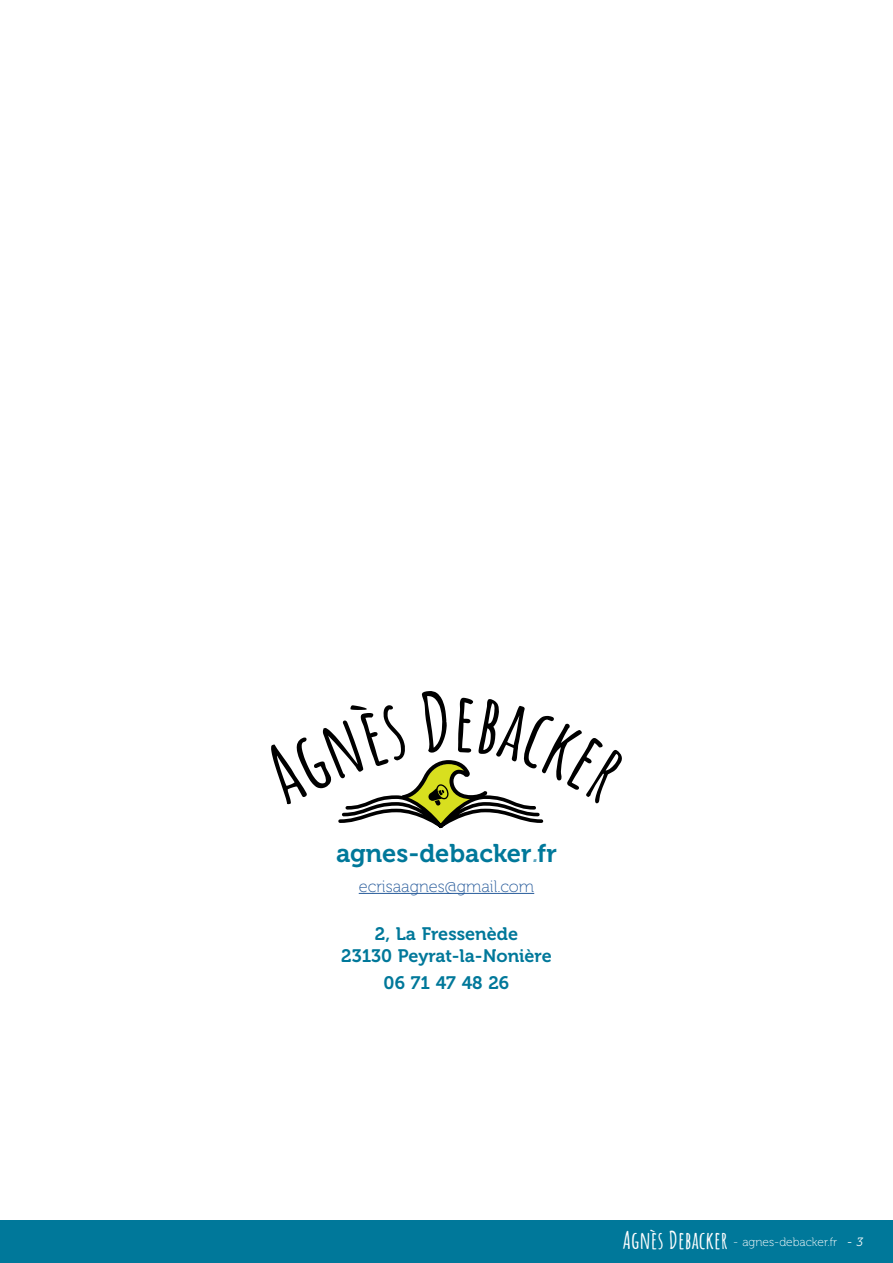
<style>
.page{position:relative;width:893px;height:1263px;background:#fff}
.page>*{position:absolute;margin:0;border:0;box-sizing:border-box;transform-origin:0 0}
.Courant{font:25.5px "Museo 700";color:#00789a}
.Courant-2{font:18px/22.5px "Museo 700";color:#00789a;text-align:center}
.Courant-3{font:16.5px "Museo 100";color:#275b9b}
.t1{font:12px "Museo 100";color:#fff}
.s1{font-style:italic;font-size:22.5px;color:#5ea7c0}
.s2{font-family:"Amatic SC";font-weight:700;font-size:24px}
.s3{font-family:"Museo Slab 300";font-style:italic}
</style>
<div class="page">
<div style="left:0;top:1220px;width:893px;height:43px;background:#00789a"></div>
<hr style="left:359px;top:893px;width:175px;height:1px;background:#275b9b">
<svg style="left:271px;top:691px;width:351px;height:138px"></svg>
<p class="Courant" style="left:336px;top:839px;width:222px">agnes-debacker<span class="s1">.</span>fr</p>
<p class="Courant-3" style="left:359px;top:877px;width:177px">ecrisaagnes@gmail.com</p>
<p class="Courant-2" style="left:341px;top:922px;width:212px">2, La Fressenède<br>23130 Peyrat-la-Nonière</p>
<p class="Courant-2" style="left:384px;top:971px;width:127px">06 71 47 48 26</p>
<p class="t1" style="left:623px;top:1235px;width:242px"><span class="s2">Agnès Debacker</span> - agnes-debacker.fr <span class="s3">- 3</span></p>
</div>
